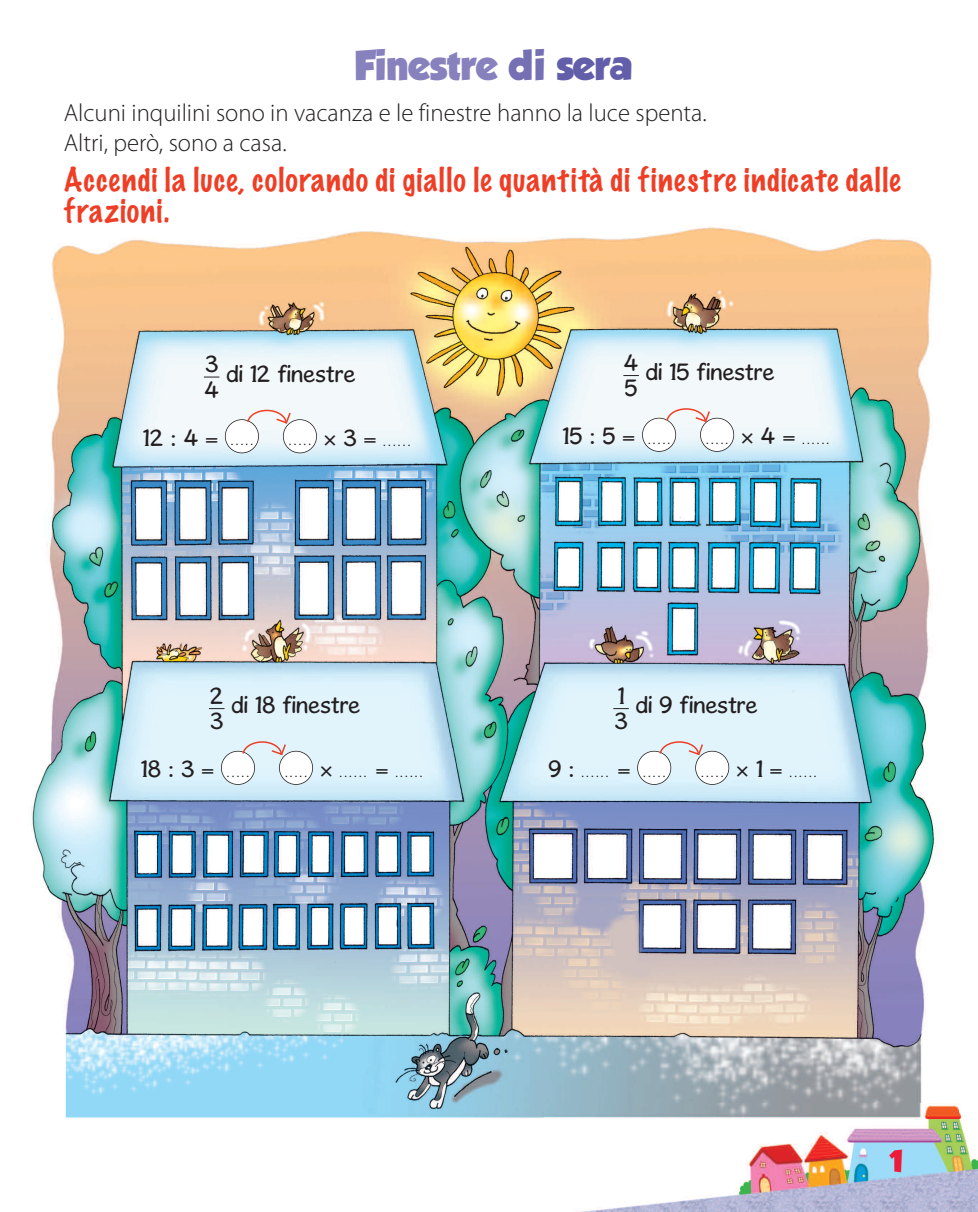
<style>
.page{position:relative;width:978px;height:1212px;background:#fff}
.page>*{position:absolute;margin:0;border:0;box-sizing:border-box;transform-origin:0 0}
.t1{font:37.5px "Brobold";color:#8781bd}
.t2{font:100 30px/31.5px "Marker Felt";letter-spacing:.04em;color:#ef3e25}
.t3{font:27px "Brobold";color:#ed1a3a}
.t4{font:300 24.75px/30px "Myriad Pro";color:#231f20}
.t5{font:24px/25.5px "Gosmick Sans";color:#231f20}
.t6{font:24px "font 00000000225 b 4376";color:#231f20}
.t7{font:12px "Myriad Pro";color:#231f20}
.s1{color:#756fb3}
.s2{color:#625ea9}
.s3{font-family:"font 00000000225 b 4376"}
.s4{font-family:"Gosmick Sans";font-size:24px}
.s5{font-family:"font 00000000225 b 4376";font-size:24px}
</style>
<div class="page">
<img style="left:31px;top:226px;width:905px;height:892px">
<div style="left:283px;top:420px;width:34px;height:33px;background:#fff;border-radius:50%"></div>
<div style="left:283px;top:419px;width:34px;height:34px;border:2px solid #231f20;border-radius:50%"></div>
<div style="left:225px;top:420px;width:34px;height:33px;background:#fff;border-radius:50%"></div>
<div style="left:225px;top:419px;width:34px;height:34px;border:2px solid #231f20;border-radius:50%"></div>
<svg style="left:204px;top:377px;width:15px;height:1px"></svg>
<svg style="left:246px;top:409px;width:46px;height:16px"></svg>
<div style="left:700px;top:418px;width:34px;height:33px;background:#fff;border-radius:50%"></div>
<div style="left:700px;top:418px;width:34px;height:34px;border:2px solid #231f20;border-radius:50%"></div>
<div style="left:642px;top:418px;width:34px;height:33px;background:#fff;border-radius:50%"></div>
<div style="left:642px;top:418px;width:34px;height:34px;border:2px solid #231f20;border-radius:50%"></div>
<svg style="left:623px;top:375px;width:16px;height:1px"></svg>
<svg style="left:665px;top:407px;width:46px;height:16px"></svg>
<div style="left:279px;top:751px;width:34px;height:33px;background:#fff;border-radius:50%"></div>
<div style="left:279px;top:751px;width:34px;height:34px;border:2px solid #231f20;border-radius:50%"></div>
<div style="left:221px;top:751px;width:34px;height:33px;background:#fff;border-radius:50%"></div>
<div style="left:221px;top:751px;width:34px;height:34px;border:2px solid #231f20;border-radius:50%"></div>
<svg style="left:209px;top:708px;width:16px;height:1px"></svg>
<svg style="left:241px;top:740px;width:46px;height:16px"></svg>
<div style="left:696px;top:751px;width:33px;height:33px;background:#fff;border-radius:50%"></div>
<div style="left:695px;top:751px;width:34px;height:34px;border:2px solid #231f20;border-radius:50%"></div>
<div style="left:638px;top:751px;width:33px;height:33px;background:#fff;border-radius:50%"></div>
<div style="left:637px;top:751px;width:34px;height:34px;border:2px solid #231f20;border-radius:50%"></div>
<svg style="left:613px;top:708px;width:16px;height:1px"></svg>
<svg style="left:659px;top:740px;width:45px;height:16px"></svg>
<img style="left:545px;top:1103px;width:433px;height:109px">
<h1 class="t1" style="left:355px;top:42px;width:280px">Finestre <span class="s1">di</span> <span class="s2">sera</span></h1>
<h3 class="t4" style="left:64px;top:98px;width:645px">Alcuni inquilini sono in vacanza e le finestre hanno la luce spenta.<br>Altri, però, sono a casa.</h3>
<h2 class="t2" style="left:64px;top:163px;width:838px">Accendi la luce, colorando di giallo le quantità di finestre indicate dalle frazioni.</h2>
<h3 class="t5" style="left:624px;top:350px;width:17px">4<br>5</h3>
<h3 class="t5" style="left:204px;top:351px;width:17px">3<br>4</h3>
<h3 class="t5" style="left:646px;top:359px;width:131px">di 15 finestre</h3>
<h3 class="t5" style="left:562px;top:423px;width:75px">15<span class="s3">:</span>5<span class="s3">=</span></h3>
<h3 class="t6" style="left:741px;top:427px;width:15px">×</h3>
<p class="t7" style="left:648px;top:433px;width:24px">.....</p>
<p class="t7" style="left:706px;top:433px;width:24px">.....</p>
<h3 class="t5" style="left:226px;top:361px;width:131px">di 12 finestre</h3>
<p class="t7" style="left:761px;top:434px;width:70px"><span class="s4">4</span><span class="s5">=</span> ......</p>
<h3 class="t5" style="left:143px;top:425px;width:77px">12<span class="s3">:</span>4<span class="s3">=</span></h3>
<h3 class="t6" style="left:324px;top:429px;width:15px">×</h3>
<p class="t7" style="left:231px;top:435px;width:24px">.....</p>
<p class="t7" style="left:289px;top:435px;width:24px">.....</p>
<p class="t7" style="left:343px;top:435px;width:68px"><span class="s4">3</span><span class="s5">=</span> ......</p>
<h3 class="t5" style="left:614px;top:683px;width:15px">1<br>3</h3>
<h3 class="t5" style="left:210px;top:683px;width:15px">2<br>3</h3>
<h3 class="t5" style="left:636px;top:692px;width:124px">di 9 finestre</h3>
<p class="t7" style="left:548px;top:767px;width:84px"><span class="s4">9</span><span class="s5">:</span> ...... <span class="s5">=</span></p>
<h3 class="t6" style="left:736px;top:760px;width:15px">×</h3>
<p class="t7" style="left:643px;top:766px;width:24px">.....</p>
<p class="t7" style="left:701px;top:766px;width:24px">.....</p>
<h3 class="t5" style="left:231px;top:692px;width:131px">di 18 finestre</h3>
<h3 class="t5" style="left:141px;top:756px;width:75px">18<span class="s3">:</span>3<span class="s3">=</span></h3>
<h3 class="t6" style="left:320px;top:760px;width:15px">×</h3>
<p class="t7" style="left:227px;top:766px;width:24px">.....</p>
<p class="t7" style="left:285px;top:766px;width:24px">.....</p>
<p class="t7" style="left:340px;top:767px;width:84px">...... <span class="s5">=</span> ......</p>
<p class="t7" style="left:756px;top:767px;width:62px"><span class="s4">1</span><span class="s5">=</span> ......</p>
<h3 class="t3" style="left:889px;top:1145px;width:15px">1</h3>
</div>
